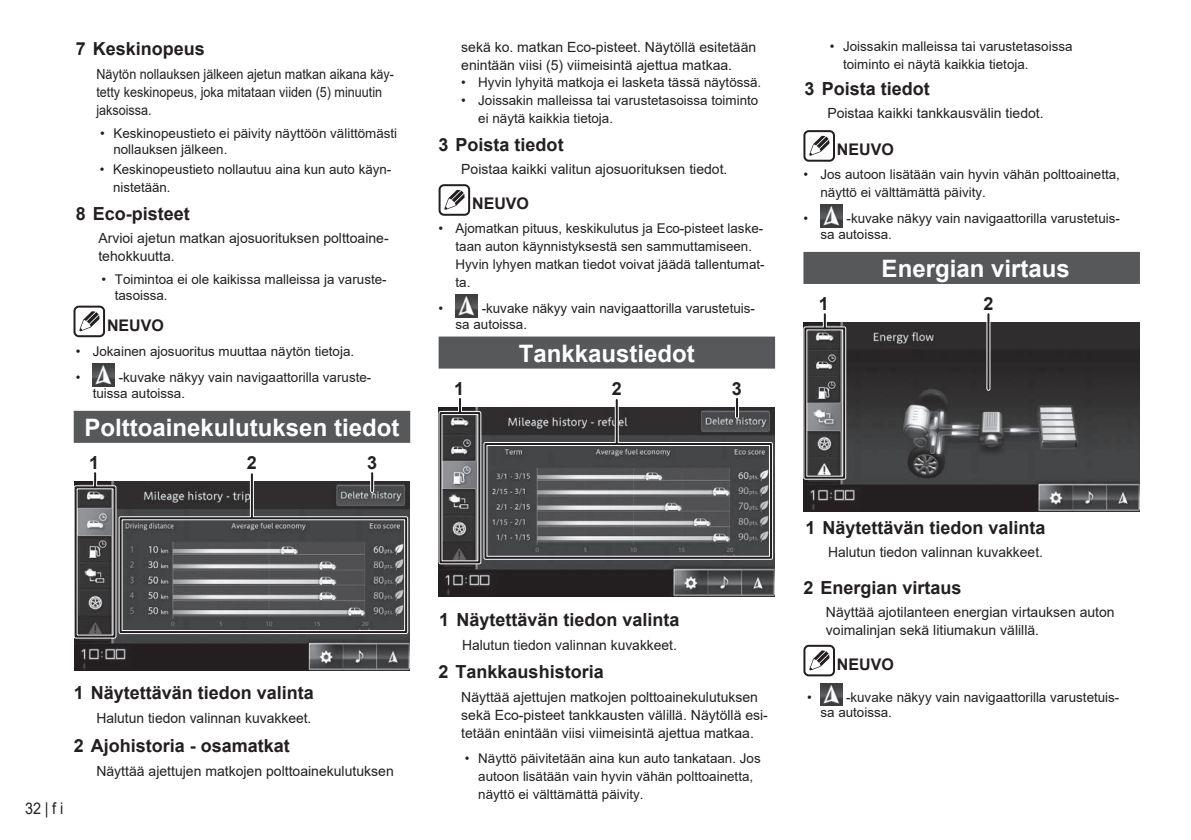
<style>
.page{position:relative;width:1191px;height:840px;background:#fff}
.page>*{position:absolute;margin:0;border:0;box-sizing:border-box;transform-origin:0 0}
.t1{font:700 24px "Arial";color:#fff}
.t2{font:700 18px "Arial";color:#231f20}
.t3{font:700 16px "Arial";color:#231f20}
.t4{font:16px "Arial";color:#231f20;scale:.9 1}
.t5{font:700 16px "Arial";color:#231f20}
.t6{font:14px/18px "Arial";color:#231f20}
.t7{font:14px/18px "Arial";color:#231f20;scale:.9 1}
.t8{font:13.4px/18px "Arial";color:#231f20}
.s1{font-style:inherit}
</style>
<div class="page">
<div style="left:74px;top:410px;width:336px;height:32px;background:#57585a"></div>
<img style="left:93px;top:363px;width:22px;height:23px">
<img style="left:74px;top:481px;width:335px;height:189px">
<svg style="left:93px;top:473px;width:4px;height:12px"></svg>
<svg style="left:370px;top:473px;width:4px;height:17px"></svg>
<svg style="left:94px;top:473px;width:2px;height:13px"></svg>
<svg style="left:371px;top:473px;width:2px;height:17px"></svg>
<div style="left:75px;top:486px;width:40px;height:151px;border:2px solid #231f20"></div>
<svg style="left:250px;top:474px;width:4px;height:42px"></svg>
<div style="left:119px;top:516px;width:289px;height:117px;border:4px solid #fff"></div>
<hr style="left:251px;top:474px;width:2px;height:44px;background:#231f20">
<div style="left:120px;top:517px;width:287px;height:115px;border:2px solid #231f20"></div>
<div style="left:438px;top:336px;width:337px;height:32px;background:#57585a"></div>
<div style="left:438px;top:184px;width:32px;height:32px;border:2px solid #231f20;border-radius:4px"></div>
<svg style="left:444px;top:190px;width:21px;height:20px"></svg>
<img style="left:455px;top:294px;width:22px;height:23px">
<img style="left:439px;top:407px;width:335px;height:188px">
<hr style="left:458px;top:398px;width:4px;height:15px;background:#fff">
<hr style="left:735px;top:398px;width:4px;height:18px;background:#fff">
<svg style="left:459px;top:398px;width:2px;height:14px"></svg>
<svg style="left:736px;top:398px;width:2px;height:18px"></svg>
<div style="left:439px;top:412px;width:41px;height:151px;border:2px solid #231f20"></div>
<svg style="left:615px;top:400px;width:4px;height:42px"></svg>
<div style="left:483px;top:442px;width:290px;height:117px;border:4px solid #fff"></div>
<hr style="left:616px;top:400px;width:2px;height:44px;background:#231f20">
<div style="left:484px;top:443px;width:288px;height:115px;border:2px solid #231f20"></div>
<div style="left:803px;top:252px;width:337px;height:32px;background:#57585a"></div>
<div style="left:803px;top:130px;width:32px;height:32px;border:2px solid #231f20;border-radius:4px"></div>
<svg style="left:809px;top:136px;width:20px;height:20px"></svg>
<img style="left:820px;top:204px;width:22px;height:23px">
<img style="left:804px;top:322px;width:335px;height:189px">
<svg style="left:823px;top:314px;width:4px;height:12px"></svg>
<hr style="left:986px;top:314px;width:4px;height:74px;background:#9e9c9d">
<div style="left:803px;top:326px;width:43px;height:153px;border:4px solid #fff"></div>
<svg style="left:824px;top:314px;width:2px;height:13px"></svg>
<hr style="left:987px;top:314px;width:2px;height:74px;background:#231f20">
<div style="left:804px;top:327px;width:41px;height:151px;border:2px solid #231f20"></div>
<div style="left:803px;top:644px;width:32px;height:32px;border:2px solid #231f20;border-radius:4px"></div>
<svg style="left:809px;top:650px;width:20px;height:20px"></svg>
<img style="left:820px;top:683px;width:22px;height:22px">
<div style="left:73px;top:305px;width:32px;height:32px;border:2px solid #231f20;border-radius:4px"></div>
<svg style="left:79px;top:311px;width:21px;height:20px"></svg>
<h2 class="t2" style="left:76px;top:36px;width:131px">7 Keskinopeus</h2>
<p class="t7" style="left:96px;top:65px;width:332px">Näytön nollauksen jälkeen ajetun matkan aikana käy&shy;tetty keskinopeus, joka mitataan viiden (5) minuutin jaksoissa.</p>
<p class="t8" style="left:113px;top:125px;width:285px;line-height:16px;text-indent:-13px">• Keskinopeustieto ei päivity näyttöön välittömästi nollauksen jälkeen.</p>
<p class="t8" style="left:113px;top:160px;width:280px;text-indent:-13px">• Keskinopeustieto nollautuu aina kun auto käyn&shy;nistetään.</p>
<h2 class="t2" style="left:76px;top:201px;width:116px">8 Eco-pisteet</h2>
<p class="t6" style="left:98px;top:229px;width:292px">Arvioi ajetun matkan ajosuorituksen polttoaine&shy;tehokkuutta.</p>
<p class="t8" style="left:115px;top:271px;width:273px;line-height:16px;text-indent:-13px">• Toimintoa ei ole kaikissa malleissa ja varuste&shy;tasoissa.</p>
<p class="t3" style="left:107px;top:314px;width:58px">NEUVO</p>
<p class="t8" style="left:76px;top:338px;width:280px;line-height:26px">• Jokainen ajosuoritus muuttaa näytön tietoja. •</p>
<p class="t8" style="left:93px;top:369px;width:280px;line-height:15.8px;text-indent:26px">-kuvake näkyy vain navigaattorilla varuste&shy;tuissa autoissa.</p>
<h1 class="t1" style="left:85px;top:410px;width:316px">Polttoainekulutuksen tiedot</h1>
<h2 class="t2" style="left:89px;top:449px;width:12px">1</h2>
<h2 class="t2" style="left:247px;top:449px;width:12px">2</h2>
<h2 class="t2" style="left:367px;top:449px;width:12px">3</h2>
<p class="t4" style="left:25px;top:796px;width:44px">32|<span class="s1">f i</span></p>
<h2 class="t2" style="left:74px;top:679px;width:242px">1 Näytettävän tiedon valinta</h2>
<p class="t6" style="left:96px;top:708px;width:216px">Halutun tiedon valinnan kuvakkeet.</p>
<h2 class="t2" style="left:74px;top:733px;width:218px">2 Ajohistoria - osamatkat</h2>
<p class="t6" style="left:96px;top:761px;width:299px">Näyttää ajettujen matkojen polttoainekulutuksen</p>
<p class="t6" style="left:461px;top:38px;width:296px">sekä ko. matkan Eco-pisteet. Näytöllä esitetään enintään viisi (5) viimeisintä ajettua matkaa.</p>
<p class="t8" style="left:461px;top:73px;width:301px">• Hyvin lyhyitä matkoja ei lasketa tässä näytössä.</p>
<p class="t8" style="left:478px;top:91px;width:281px;text-indent:-17px">• Joissakin malleissa tai varustetasoissa toiminto ei näytä kaikkia tietoja.</p>
<h2 class="t2" style="left:438px;top:132px;width:127px">3 Poista tiedot</h2>
<p class="t6" style="left:461px;top:160px;width:268px">Poistaa kaikki valitun ajosuorituksen tiedot.</p>
<p class="t3" style="left:472px;top:192px;width:58px">NEUVO</p>
<p class="t8" style="left:455px;top:219px;width:311px;text-indent:-17px">• Ajomatkan pituus, keskikulutus ja Eco-pisteet laske&shy;taan auton käynnistyksestä sen sammuttamiseen.<br>Hyvin lyhyen matkan tiedot voivat jäädä tallentumat&shy;ta.</p>
<p class="t8" style="left:438px;top:299px;width:6px">•</p>
<p class="t8" style="left:455px;top:300px;width:301px;line-height:15.8px;text-indent:26px">-kuvake näkyy vain navigaattorilla varustetuis&shy;sa autoissa.</p>
<h1 class="t1" style="left:519px;top:336px;width:178px">Tankkaustiedot</h1>
<h2 class="t2" style="left:454px;top:375px;width:12px">1</h2>
<h2 class="t2" style="left:611px;top:375px;width:12px">2</h2>
<h2 class="t2" style="left:732px;top:375px;width:12px">3</h2>
<p class="t8" style="left:843px;top:37px;width:231px;text-indent:-13px">• Joissakin malleissa tai varustetasoissa toiminto ei näytä kaikkia tietoja.</p>
<h2 class="t2" style="left:804px;top:76px;width:127px">3 Poista tiedot</h2>
<p class="t6" style="left:827px;top:104px;width:218px">Poistaa kaikki tankkausvälin tiedot.</p>
<p class="t3" style="left:837px;top:138px;width:58px">NEUVO</p>
<p class="t8" style="left:820px;top:165px;width:301px;text-indent:-17px">• Jos autoon lisätään vain hyvin vähän polttoainetta, näyttö ei välttämättä päivity.</p>
<p class="t8" style="left:803px;top:209px;width:6px">•</p>
<p class="t8" style="left:820px;top:210px;width:301px;line-height:15.8px;text-indent:26px">-kuvake näkyy vain navigaattorilla varustetuis&shy;sa autoissa.</p>
<h1 class="t1" style="left:881px;top:251px;width:190px">Energian virtaus</h1>
<h2 class="t2" style="left:819px;top:291px;width:12px">1</h2>
<h2 class="t2" style="left:983px;top:291px;width:12px">2</h2>
<h2 class="t2" style="left:439px;top:607px;width:242px">1 Näytettävän tiedon valinta</h2>
<p class="t6" style="left:462px;top:635px;width:216px">Halutun tiedon valinnan kuvakkeet.</p>
<h2 class="t2" style="left:438px;top:658px;width:167px">2 Tankkaushistoria</h2>
<p class="t6" style="left:461px;top:687px;width:308px">Näyttää ajettujen matkojen polttoainekulutuksen sekä Eco-pisteet tankkausten välillä. Näytöllä esi&shy;tetään enintään viisi viimeisintä ajettua matkaa.</p>
<p class="t8" style="left:478px;top:749px;width:284px;text-indent:-13px">• Näyttö päivitetään aina kun auto tankataan. Jos autoon lisätään vain hyvin vähän polttoainetta, näyttö ei välttämättä päivity.</p>
<h2 class="t2" style="left:805px;top:514px;width:242px">1 Näytettävän tiedon valinta</h2>
<p class="t6" style="left:828px;top:542px;width:216px">Halutun tiedon valinnan kuvakkeet.</p>
<h2 class="t2" style="left:803px;top:574px;width:160px">2 Energian virtaus</h2>
<p class="t6" style="left:826px;top:603px;width:290px">Näyttää ajotilanteen energian virtauksen auton voimalinjan sekä litiumakun välillä.</p>
<p class="t5" style="left:837px;top:652px;width:58px"><span class="s1">NE</span>UVO</p>
<p class="t8" style="left:807px;top:687px;width:6px">•</p>
<p class="t8" style="left:820px;top:688px;width:300px;line-height:15.8px;text-indent:26px">-kuvake näkyy vain navigaattorilla varustetuis&shy;sa autoissa.</p>
</div>
